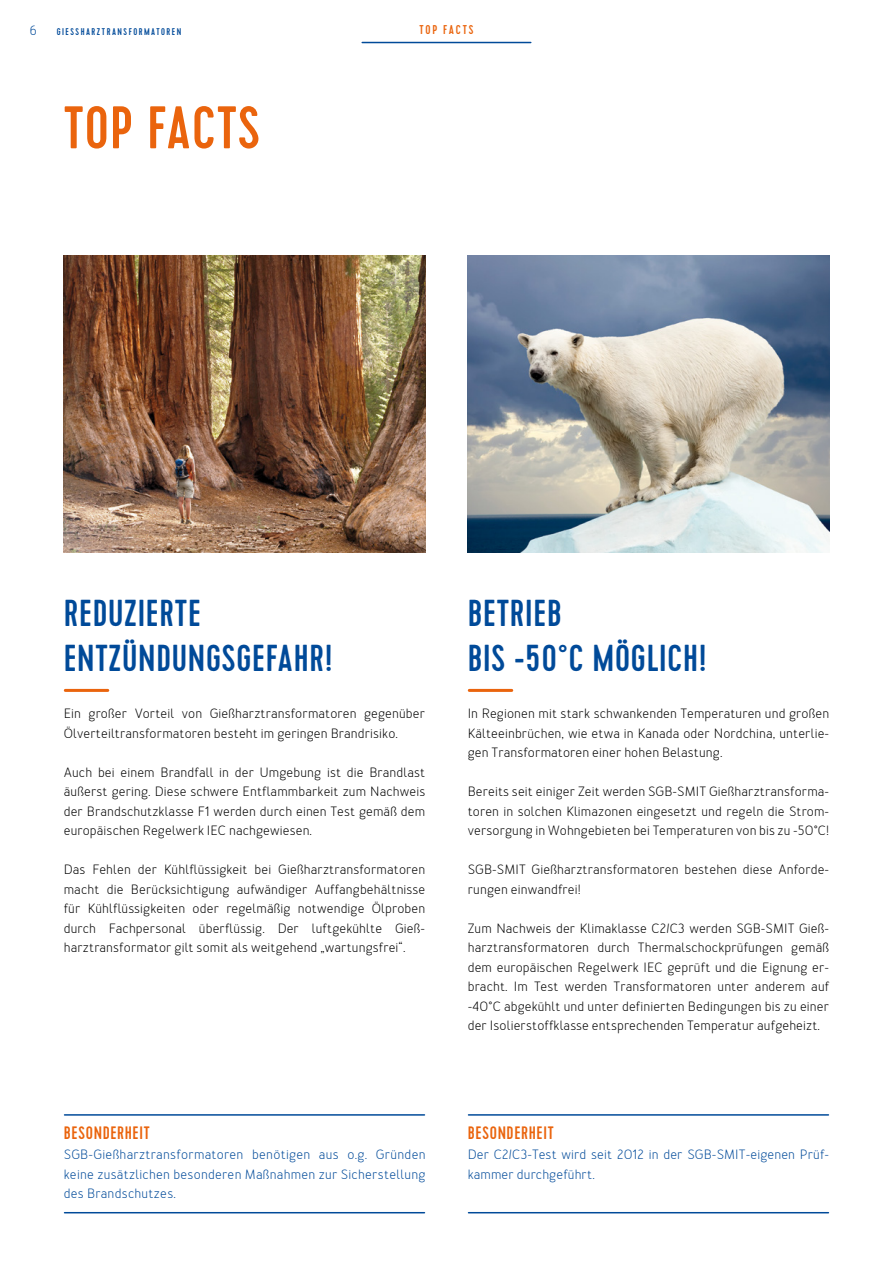
<style>
.page{position:relative;width:893px;height:1263px;background:#fff}
.page>*{position:absolute;margin:0;border:0;box-sizing:border-box;transform-origin:0 0}
.t1{font:500 60px "Cervo";letter-spacing:.02em;color:#ea640d}
.t2{font:500 37.5px/45px "Cervo";letter-spacing:.02em;color:#004a99}
.t3{font:500 18px "Cervo";letter-spacing:.035em;color:#ea640d}
.t4{font:13.5px/19.5px "Merlo";letter-spacing:.01em;color:#000;text-align:justify}
.t5{font:13.5px/19.5px "Merlo";letter-spacing:.01em;color:#004a99;text-align:justify}
.t6{font:500 12.75px "Cervo";letter-spacing:.145em;color:#ea640d}
.t7{font:500 9.75px "Cervo";letter-spacing:.155em;color:#004a99}
</style>
<div class="page">
<hr style="left:362px;top:42px;width:169px;height:1px;background:#004a99">
<hr style="left:65px;top:689px;width:43px;height:3px;background:#ea640d">
<hr style="left:469px;top:689px;width:43px;height:3px;background:#ea640d">
<img style="left:64px;top:255px;width:361px;height:298px">
<img style="left:468px;top:255px;width:361px;height:298px">
<hr style="left:65px;top:1212px;width:359px;height:1px;background:#004a99">
<hr style="left:468px;top:1212px;width:360px;height:1px;background:#004a99">
<hr style="left:65px;top:1114px;width:359px;height:2px;background:#004a99">
<hr style="left:468px;top:1114px;width:360px;height:2px;background:#004a99">
<p class="t5" style="left:30px;top:21px;width:9px">6</p>
<p class="t7" style="left:57px;top:26px;width:126px">GIESSHARZTRANSFORMATOREN</p>
<p class="t6" style="left:419px;top:23px;width:56px">TOP FACTS</p>
<h1 class="t1" style="left:64px;top:92px;width:198px">TOP FACTS</h1>
<h2 class="t2" style="left:64px;top:591px;width:271px">REDUZIERTE<br>ENTZÜNDUNGSGEFAHR!</h2>
<h2 class="t2" style="left:468px;top:591px;width:241px">BETRIEB<br>BIS -50°C MÖGLICH!</h2>
<p class="t4" style="left:64px;top:704px;width:363px">Ein großer Vorteil von Gießharztransformatoren gegenüber<br>Ölverteiltransformatoren besteht im geringen Brandrisiko.</p>
<p class="t4" style="left:64px;top:763px;width:363px">Auch bei einem Brandfall in der Umgebung ist die Brandlast äußerst gering. Diese schwere Entflammbarkeit zum Nachweis der Brandschutzklasse F1 werden durch einen Test gemäß dem europäischen Regelwerk IEC nachgewiesen.</p>
<p class="t4" style="left:64px;top:860px;width:363px">Das Fehlen der Kühlflüssigkeit bei Gießharztransformatoren macht die Berücksichtigung aufwändiger Auffangbehältnisse für Kühlflüssigkeiten oder regelmäßig notwendige Ölproben durch Fachpersonal überflüssig. Der luftgekühlte Gieß&shy;harztransformator gilt somit als weitgehend „wartungsfrei“.</p>
<p class="t4" style="left:468px;top:704px;width:363px">In Regionen mit stark schwankenden Temperaturen und großen Kälteeinbrüchen, wie etwa in Kanada oder Nordchina, unterlie&shy;gen Transformatoren einer hohen Belastung.</p>
<p class="t4" style="left:468px;top:782px;width:363px">Bereits seit einiger Zeit werden SGB-SMIT Gießharztransforma&shy;toren in solchen Klimazonen eingesetzt und regeln die Strom&shy;versorgung in Wohngebieten bei Temperaturen von bis zu -50°C!</p>
<p class="t4" style="left:468px;top:860px;width:363px">SGB-SMIT Gießharztransformatoren bestehen diese Anforde&shy;rungen einwandfrei!</p>
<p class="t4" style="left:468px;top:919px;width:363px">Zum Nachweis der Klimaklasse C2/C3 werden SGB-SMIT Gieß&shy;harztransformatoren durch Thermalschockprüfungen gemäß dem europäischen Regelwerk IEC geprüft und die Eignung er&shy;bracht. Im Test werden Transformatoren unter anderem auf -40°C abgekühlt und unter definierten Bedingungen bis zu einer der Isolierstoffklasse entsprechenden Temperatur aufgeheizt.</p>
<h3 class="t3" style="left:64px;top:1122px;width:87px">BESONDERHEIT</h3>
<h3 class="t3" style="left:468px;top:1122px;width:87px">BESONDERHEIT</h3>
<p class="t5" style="left:64px;top:1145px;width:363px">SGB-Gießharztransformatoren benötigen aus o.g. Gründen keine zusätzlichen besonderen Maßnahmen zur Sicherstellung des Brandschutzes.</p>
<p class="t5" style="left:468px;top:1145px;width:363px">Der C2/C3-Test wird seit 2012 in der SGB-SMIT-eigenen Prüf&shy;kammer durchgeführt.</p>
</div>
